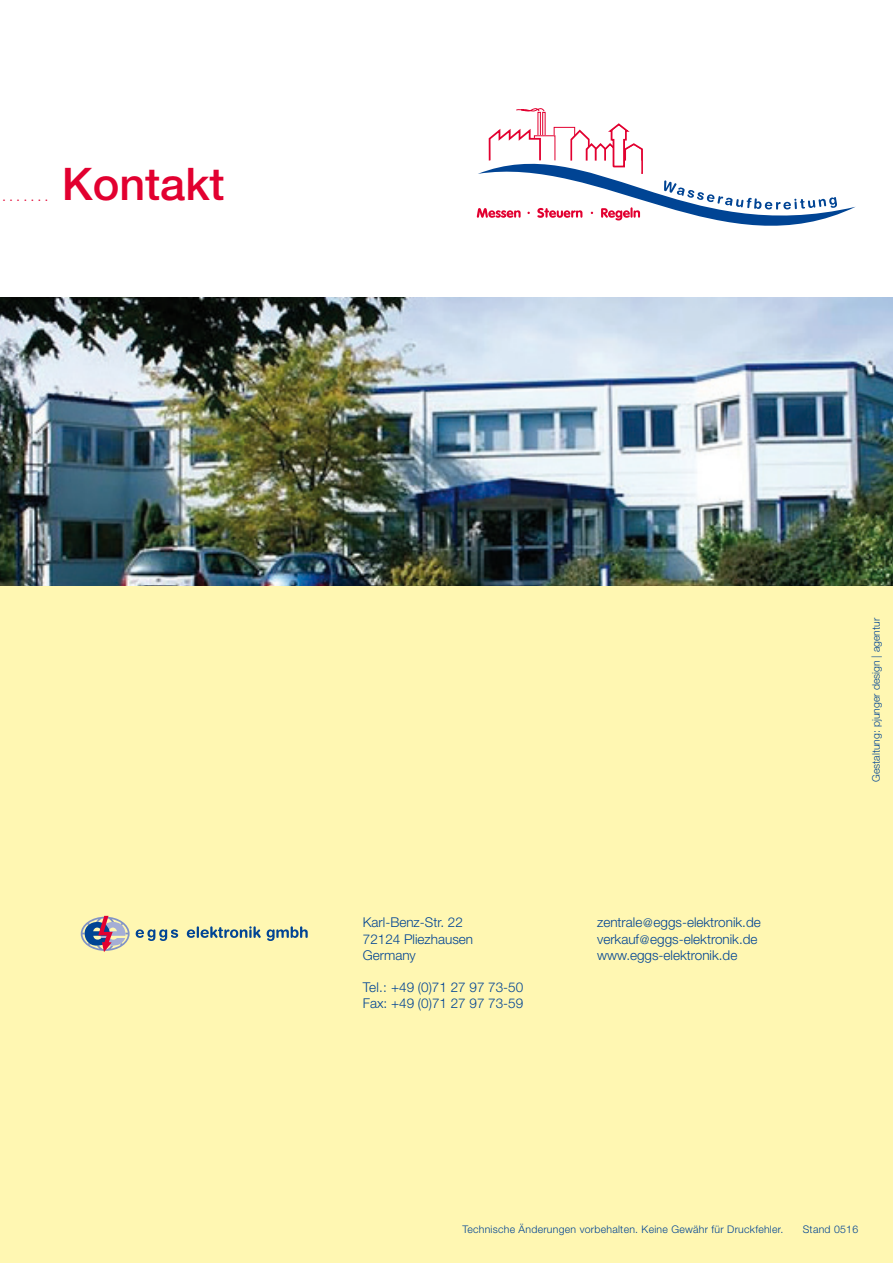
<style>
.page{position:relative;width:893px;height:1263px;background:#fff}
.page>*{position:absolute;margin:0;border:0;box-sizing:border-box;transform-origin:0 0}
.t1{font:500 45px "Helvetica Neue";color:#e20030}
.t2{font:300 13.5px/16.2px "Helvetica Neue";color:#004494}
.t3{font:12.15px "Helvetica Neue";color:#e20030}
.t4{font:300 10.5px "Helvetica Neue";letter-spacing:.025em;color:#004494}
.t5{font:300 10.5px "Helvetica Neue";color:#004494}
.s1{font-size:12px}
</style>
<div class="page">
<div style="left:0;top:566px;width:893px;height:697px;background:#fff7b2"></div>
<svg style="left:136px;top:929px;width:42px;height:12px"></svg>
<svg style="left:187px;top:926px;width:74px;height:12px"></svg>
<svg style="left:267px;top:926px;width:41px;height:15px"></svg>
<svg style="left:81px;top:916px;width:49px;height:36px"></svg>
<img style="left:0;top:298px;width:893px;height:288px">
<svg style="left:516px;top:108px;width:29px;height:4px"></svg>
<div style="left:537px;top:112px;width:4px;height:25px;border:1px solid #e20030"></div>
<div style="left:542px;top:112px;width:4px;height:25px;border:1px solid #e20030"></div>
<svg style="left:477px;top:122px;width:379px;height:104px"></svg>
<p class="t3" style="left:3px;top:192px;width:47px">· · · · · · ·</p>
<h1 class="t1" style="left:62px;top:157px;width:164px">Kontakt</h1>
<p class="t2" style="left:363px;top:914px;width:112px">Karl-Benz-Str. 22<br>72124 Pliezhausen<br>Germany</p>
<p class="t2" style="left:363px;top:979px;width:162px">Tel.: +49 (0)71 27 97 73-50<br>Fax: +49 (0)71 27 97 73-59</p>
<p class="t2" style="left:597px;top:914px;width:165px">zentrale<span class="s1">@</span>eggs-elektronik.de verkauf<span class="s1">@</span>eggs-elektronik.de www.eggs-elektronik.de</p>
<p class="t5" style="left:870px;top:782px;width:166px;rotate:-90deg">Gestaltung: pjunger design | agentur</p>
<p class="t4" style="left:462px;top:1223px;width:322px">Technische Änderungen vorbehalten. Keine Gewähr für Druckfehler.</p>
<p class="t4" style="left:803px;top:1223px;width:57px">Stand 0516</p>
</div>
